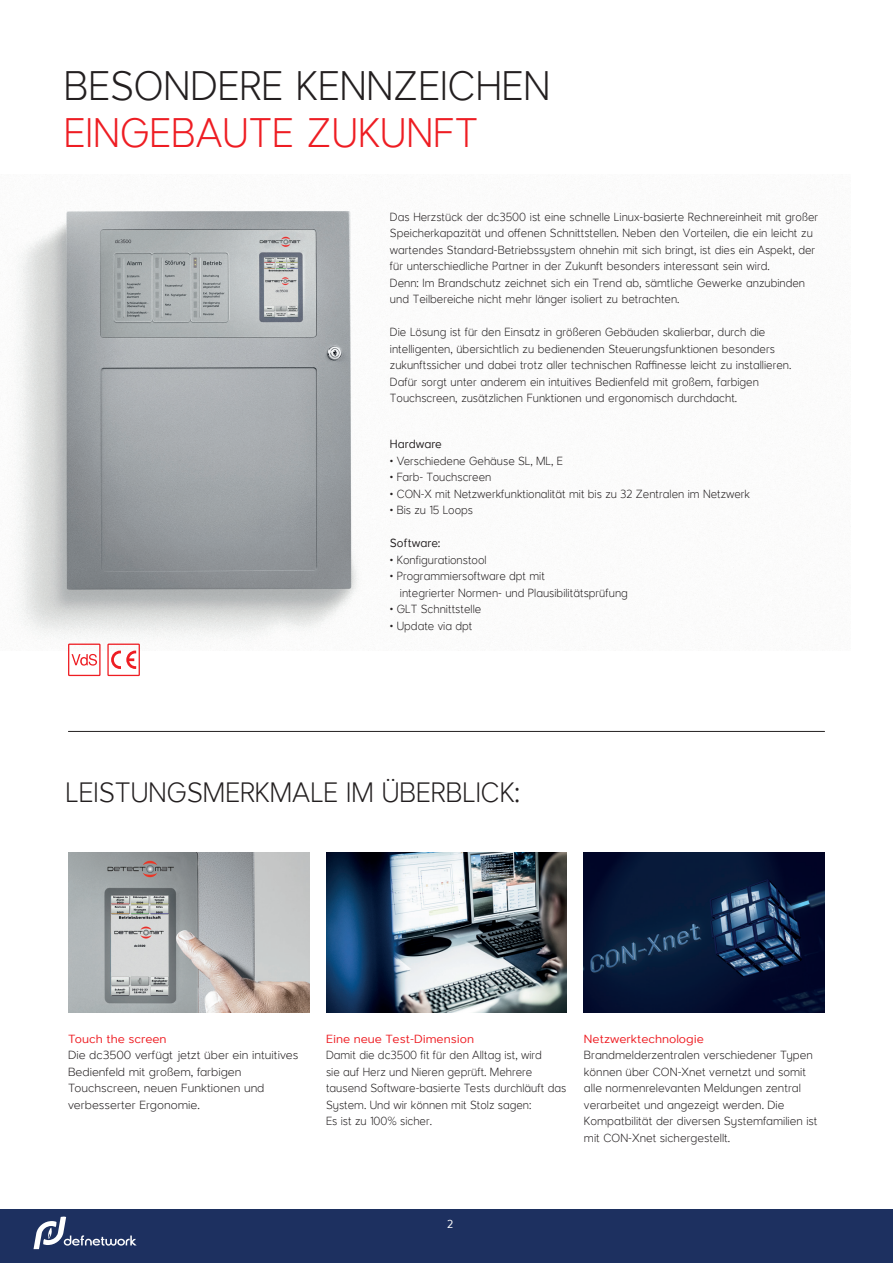
<style>
.page{position:relative;width:893px;height:1263px;background:#fff}
.page>*{position:absolute;margin:0;border:0;box-sizing:border-box;transform-origin:0 0}
.t1{font:100 42px "Larke Neue";color:#231f20;scale:.95 1}
.t2{font:100 42px "Larke Neue";color:#ee1d23;scale:.95 1}
.t3{font:100 28.5px "Larke Neue";color:#231f20;scale:.95 1}
.t4{font:100 12px/16.5px "Larke Neue";color:#231f20;scale:.95 1}
.t5{font:100 12px/16.5px "Larke Neue";color:#231f20}
.t6{font:12px "Larke Neue";color:#ee1d23}
.t7{font:12px "Larke Neue";color:#231f20;scale:.95 1}
.t8{font:12px "Larke Neue";color:#fff;scale:.95 1}
</style>
<div class="page">
<div style="left:0;top:1209px;width:893px;height:54px;background:#1d3060"></div>
<svg style="left:34px;top:1216px;width:103px;height:33px"></svg>
<img style="left:15px;top:211px;width:344px;height:440px">
<img style="left:68px;top:853px;width:241px;height:159px">
<img style="left:326px;top:853px;width:241px;height:159px">
<img style="left:584px;top:853px;width:241px;height:159px">
<svg style="left:72px;top:654px;width:25px;height:12px"></svg>
<div style="left:68px;top:643px;width:33px;height:33px;border:1px solid #ee1d23"></div>
<svg style="left:111px;top:651px;width:25px;height:18px"></svg>
<div style="left:107px;top:643px;width:33px;height:33px;border:1px solid #ee1d23"></div>
<hr style="left:68px;top:731px;width:757px;height:1px;background:#231f20">
<h1 class="t1" style="left:64px;top:61px;width:514px">BESONDERE KENNZEICHEN</h1>
<h1 class="t2" style="left:64px;top:108px;width:438px">EINGEBAUTE ZUKUNFT</h1>
<p class="t4" style="left:390px;top:208px;width:452px">Das Herzstück der dc3500 ist eine schnelle Linux-basierte Rechnereinheit mit großer Speicherkapazität und offenen Schnittstellen. Neben den Vorteilen, die ein leicht zu wartendes Standard-Betriebssystem ohnehin mit sich bringt, ist dies ein Aspekt, der für unterschiedliche Partner in der Zukunft besonders interessant sein wird.<br>Denn: Im Brandschutz zeichnet sich ein Trend ab, sämtliche Gewerke anzubinden und Teilbereiche nicht mehr länger isoliert zu betrachten.</p>
<p class="t4" style="left:390px;top:324px;width:424px">Die Lösung ist für den Einsatz in größeren Gebäuden skalierbar, durch die intelligenten, übersichtlich zu bedienenden Steuerungsfunktionen besonders zukunftssicher und dabei trotz aller technischen Raffinesse leicht zu installieren.<br>Dafür sorgt unter anderem ein intuitives Bedienfeld mit großem, farbigen Touchscreen, zusätzlichen Funktionen und ergonomisch durchdacht.</p>
<p class="t7" style="left:390px;top:437px;width:56px">Hardware</p>
<p class="t4" style="left:390px;top:452px;width:184px">• Verschiedene Gehäuse SL, ML, E</p>
<p class="t4" style="left:390px;top:469px;width:108px">• Farb- Touchscreen</p>
<p class="t4" style="left:390px;top:485px;width:381px">• CON-X mit Netzwerkfunktionalität mit bis zu 32 Zentralen im Netzwerk</p>
<p class="t4" style="left:390px;top:502px;width:89px">• Bis zu 15 Loops</p>
<p class="t7" style="left:390px;top:536px;width:55px">Software:</p>
<p class="t4" style="left:390px;top:551px;width:103px">• Konfigurationstool</p>
<p class="t4" style="left:400px;top:568px;width:241px;text-indent:-10px">• Programmiersoftware dpt mit<br>integrierter Normen- und Plausibilitätsprüfung</p>
<p class="t4" style="left:390px;top:601px;width:98px">• GLT Schnittstelle</p>
<p class="t4" style="left:390px;top:617px;width:88px">• Update via dpt</p>
<h2 class="t3" style="left:66px;top:775px;width:480px">LEISTUNGSMERKMALE IM ÜBERBLICK:</h2>
<p class="t6" style="left:68px;top:1031px;width:100px">Touch the screen</p>
<p class="t5" style="left:68px;top:1047px;width:232px">Die dc3500 verfügt jetzt über ein intuitives Bedienfeld mit großem, farbigen Touchscreen, neuen Funktionen und verbesserter Ergonomie.</p>
<p class="t6" style="left:326px;top:1031px;width:150px">Eine neue Test-Dimension</p>
<p class="t4" style="left:326px;top:1047px;width:255px">Damit die dc3500 fit für den Alltag ist, wird<br>sie auf Herz und Nieren geprüft. Mehrere tausend Software-basierte Tests durchläuft das System. Und wir können mit Stolz sagen:<br>Es ist zu 100% sicher.</p>
<p class="t6" style="left:584px;top:1031px;width:122px">Netzwerktechnologie</p>
<p class="t5" style="left:584px;top:1047px;width:235px">Brandmelderzentralen verschiedener Typen können über CON-Xnet vernetzt und somit alle normenrelevanten Meldungen zentral verarbeitet und angezeigt werden. Die Kompatbilität der diversen Systemfamilien ist mit CON-Xnet sichergestellt.</p>
<p class="t8" style="left:447px;top:1216px;width:8px">2</p>
</div>
